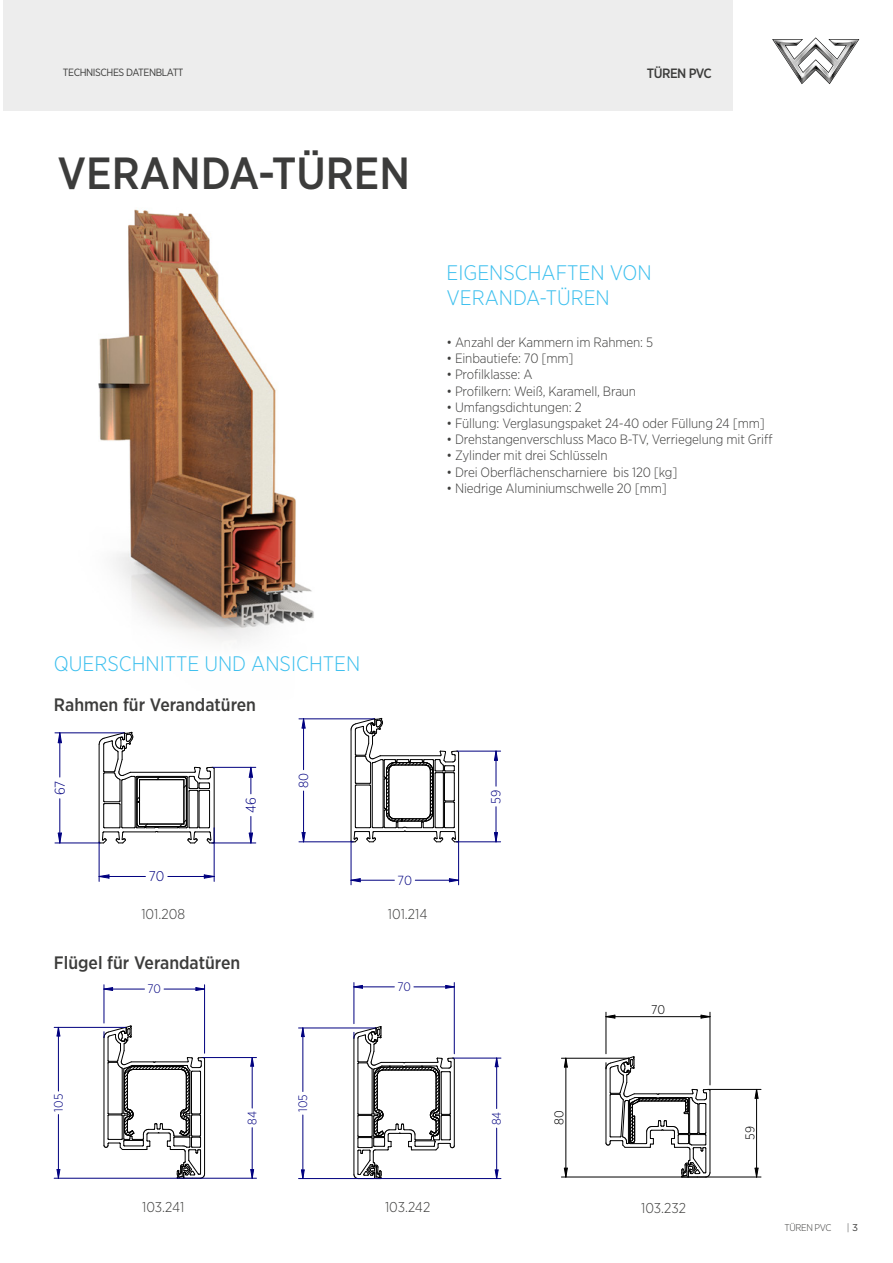
<style>
.page{position:relative;width:893px;height:1263px;background:#fff}
.page>*{position:absolute;margin:0;border:0;box-sizing:border-box;transform-origin:0 0}
.t1{font:500 45px "Gotham Narrow";color:#3c3c3b}
.t2{font:300 21px/25.2px "Gotham Narrow";color:#3bbfee}
.t3{font:500 18px "Gotham Narrow";color:#3c3c3b}
.t4{font:300 14.25px "Gotham Narrow";color:#3c3c3b}
.t5{font:300 14.1px "Gotham Narrow";color:#000080}
.t6{font:300 13.5px "Gotham Narrow";letter-spacing:-.01em;color:#3c3c3b}
.t7{font:500 13.5px "Gotham Narrow";letter-spacing:-.04em;color:#3c3c3b}
.t8{font:300 13.2px "Gotham Narrow";color:#000080}
.t9{font:300 12.75px "Gotham Narrow";color:#000}
.t10{font:300 12.3px "Gotham Narrow";letter-spacing:-.005em;color:#000080}
.t11{font:10.5px "Gotham Narrow";letter-spacing:-.04em;color:#3c3c3b}
.t12{font:300 9.75px "Gotham Narrow";letter-spacing:-.035em;color:#3c3c3b}
.t13{font:300 9.75px "Gotham";color:#3c3c3b}
.s1{font-weight:400}
</style>
<div class="page">
<div style="left:0;top:0;width:733px;height:111px;background:#ededed"></div>
<svg style="left:772px;top:37px;width:87px;height:47px"></svg>
<img style="left:98px;top:209px;width:216px;height:433px">
<hr style="left:0;top:0;width:2px;height:1263px;background:#fff">
<svg style="left:99px;top:732px;width:116px;height:112px"></svg>
<hr style="left:55px;top:732px;width:69px;height:1px;background:#000080">
<hr style="left:55px;top:843px;width:45px;height:1px;background:#000080">
<svg style="left:58px;top:732px;width:4px;height:11px"></svg>
<svg style="left:58px;top:832px;width:4px;height:11px"></svg>
<hr style="left:60px;top:733px;width:1px;height:44px;background:#000080">
<hr style="left:60px;top:799px;width:1px;height:44px;background:#000080">
<hr style="left:99px;top:842px;width:1px;height:39px;background:#000080">
<hr style="left:214px;top:828px;width:1px;height:53px;background:#000080">
<svg style="left:99px;top:874px;width:11px;height:5px"></svg>
<svg style="left:204px;top:874px;width:11px;height:5px"></svg>
<hr style="left:99px;top:876px;width:46px;height:1px;background:#000080">
<hr style="left:168px;top:876px;width:46px;height:1px;background:#000080">
<hr style="left:213px;top:767px;width:43px;height:1px;background:#000080">
<hr style="left:212px;top:843px;width:44px;height:1px;background:#000080">
<svg style="left:249px;top:767px;width:4px;height:27px"></svg>
<svg style="left:249px;top:816px;width:4px;height:27px"></svg>
<hr style="left:54px;top:1027px;width:72px;height:1px;background:#000080">
<hr style="left:54px;top:1178px;width:138px;height:1px;background:#000080">
<svg style="left:57px;top:1027px;width:3px;height:10px"></svg>
<svg style="left:57px;top:1169px;width:3px;height:9px"></svg>
<hr style="left:58px;top:1027px;width:1px;height:64px;background:#000080">
<hr style="left:58px;top:1114px;width:1px;height:64px;background:#000080">
<svg style="left:104px;top:1025px;width:101px;height:154px"></svg>
<hr style="left:104px;top:985px;width:1px;height:38px;background:#000080">
<hr style="left:204px;top:985px;width:1px;height:68px;background:#000080">
<svg style="left:104px;top:987px;width:9px;height:4px"></svg>
<svg style="left:195px;top:987px;width:10px;height:4px"></svg>
<hr style="left:104px;top:989px;width:40px;height:1px;background:#000080">
<hr style="left:164px;top:989px;width:41px;height:1px;background:#000080">
<hr style="left:203px;top:1057px;width:53px;height:1px;background:#000080">
<hr style="left:192px;top:1178px;width:64px;height:1px;background:#000080">
<svg style="left:250px;top:1057px;width:4px;height:10px"></svg>
<svg style="left:250px;top:1169px;width:4px;height:9px"></svg>
<hr style="left:252px;top:1057px;width:1px;height:51px;background:#000080">
<hr style="left:252px;top:1128px;width:1px;height:50px;background:#000080">
<svg style="left:350px;top:718px;width:109px;height:124px"></svg>
<hr style="left:299px;top:719px;width:75px;height:1px;background:#000080">
<hr style="left:299px;top:841px;width:54px;height:1px;background:#000080">
<svg style="left:302px;top:718px;width:4px;height:11px"></svg>
<svg style="left:302px;top:832px;width:4px;height:10px"></svg>
<hr style="left:303px;top:719px;width:1px;height:51px;background:#000080">
<hr style="left:303px;top:791px;width:1px;height:51px;background:#000080">
<hr style="left:351px;top:841px;width:1px;height:44px;background:#000080">
<hr style="left:458px;top:841px;width:1px;height:44px;background:#000080">
<svg style="left:351px;top:878px;width:10px;height:4px"></svg>
<svg style="left:449px;top:878px;width:10px;height:4px"></svg>
<hr style="left:351px;top:880px;width:43px;height:1px;background:#000080">
<hr style="left:415px;top:880px;width:44px;height:1px;background:#000080">
<hr style="left:457px;top:751px;width:44px;height:1px;background:#000080">
<hr style="left:456px;top:841px;width:45px;height:1px;background:#000080">
<svg style="left:494px;top:751px;width:4px;height:10px"></svg>
<svg style="left:494px;top:832px;width:4px;height:10px"></svg>
<hr style="left:496px;top:751px;width:1px;height:35px;background:#000080">
<hr style="left:496px;top:807px;width:1px;height:35px;background:#000080">
<svg style="left:354px;top:1026px;width:101px;height:152px"></svg>
<hr style="left:354px;top:982px;width:1px;height:42px;background:#000080">
<hr style="left:454px;top:982px;width:1px;height:72px;background:#000080">
<svg style="left:353px;top:985px;width:10px;height:4px"></svg>
<svg style="left:445px;top:985px;width:10px;height:4px"></svg>
<hr style="left:354px;top:986px;width:40px;height:1px;background:#000080">
<hr style="left:414px;top:986px;width:40px;height:1px;background:#000080">
<hr style="left:299px;top:1028px;width:77px;height:1px;background:#000080">
<hr style="left:299px;top:1178px;width:67px;height:1px;background:#000080">
<svg style="left:301px;top:1027px;width:4px;height:10px"></svg>
<svg style="left:301px;top:1169px;width:4px;height:10px"></svg>
<hr style="left:303px;top:1028px;width:1px;height:63px;background:#000080">
<hr style="left:303px;top:1115px;width:1px;height:63px;background:#000080">
<hr style="left:366px;top:1178px;width:135px;height:1px;background:#000080">
<hr style="left:453px;top:1058px;width:48px;height:1px;background:#000080">
<svg style="left:495px;top:1169px;width:3px;height:10px"></svg>
<svg style="left:495px;top:1058px;width:3px;height:9px"></svg>
<hr style="left:496px;top:1128px;width:1px;height:50px;background:#000080">
<hr style="left:496px;top:1058px;width:1px;height:50px;background:#000080">
<hr style="left:697px;top:1177px;width:64px;height:1px;background:#000">
<hr style="left:709px;top:1089px;width:52px;height:1px;background:#000">
<svg style="left:755px;top:1168px;width:3px;height:9px"></svg>
<svg style="left:755px;top:1089px;width:3px;height:10px"></svg>
<hr style="left:756px;top:1089px;width:1px;height:88px;background:#000">
<svg style="left:606px;top:1056px;width:105px;height:122px"></svg>
<hr style="left:606px;top:1012px;width:1px;height:42px;background:#000">
<hr style="left:710px;top:1012px;width:1px;height:73px;background:#000">
<svg style="left:605px;top:1015px;width:11px;height:3px"></svg>
<svg style="left:701px;top:1015px;width:9px;height:3px"></svg>
<hr style="left:606px;top:1016px;width:104px;height:1px;background:#000">
<hr style="left:561px;top:1058px;width:67px;height:1px;background:#000">
<hr style="left:561px;top:1177px;width:136px;height:1px;background:#000">
<svg style="left:564px;top:1058px;width:4px;height:10px"></svg>
<svg style="left:564px;top:1168px;width:4px;height:9px"></svg>
<hr style="left:566px;top:1058px;width:1px;height:119px;background:#000">
<p class="t11" style="left:63px;top:66px;width:122px">TECHNISCHES DATENBLATT</p>
<p class="t7" style="left:647px;top:64px;width:66px">TÜREN PVC</p>
<h1 class="t1" style="left:57px;top:145px;width:354px">VERANDA-TÜREN</h1>
<h2 class="t2" style="left:446px;top:260px;width:207px">EIGENSCHAFTEN VON<br>VERANDA-TÜREN</h2>
<p class="t6" style="left:446px;top:334px;width:208px">• Anzahl der Kammern im Rahmen: 5</p>
<p class="t6" style="left:446px;top:350px;width:129px">• Einbautiefe: 70 [mm]</p>
<p class="t6" style="left:446px;top:366px;width:87px">• Profilklasse: A</p>
<p class="t6" style="left:446px;top:382px;width:191px">• Profilkern: Weiß, Karamell, Braun</p>
<p class="t6" style="left:446px;top:399px;width:137px">• Umfangsdichtungen: 2</p>
<p class="t6" style="left:446px;top:415px;width:320px">• Füllung: Verglasungspaket 24-40 oder Füllung 24 [mm]</p>
<p class="t6" style="left:446px;top:431px;width:328px">• Drehstangenverschluss Maco B-TV, Verriegelung mit Griff</p>
<p class="t6" style="left:446px;top:447px;width:163px">• Zylinder mit drei Schlüsseln</p>
<p class="t6" style="left:446px;top:463px;width:232px">• Drei Oberflächenscharniere bis 120 [kg]</p>
<p class="t6" style="left:446px;top:480px;width:222px">• Niedrige Aluminiumschwelle 20 [mm]</p>
<h2 class="t2" style="left:54px;top:650px;width:308px">QUERSCHNITTE UND ANSICHTEN</h2>
<h3 class="t3" style="left:54px;top:693px;width:204px">Rahmen für Verandatüren</h3>
<p class="t5" style="left:51px;top:795px;width:16px;rotate:-90deg">67</p>
<p class="t5" style="left:149px;top:868px;width:17px">70</p>
<p class="t4" style="left:141px;top:905px;width:45px">101.208</p>
<p class="t5" style="left:242px;top:813px;width:17px;rotate:-90deg">46</p>
<h3 class="t3" style="left:54px;top:951px;width:188px">Flügel für Verandatüren</h3>
<p class="t10" style="left:148px;top:981px;width:15px">70</p>
<p class="t8" style="left:295px;top:788px;width:17px;rotate:-90deg">80</p>
<p class="t8" style="left:398px;top:872px;width:16px">70</p>
<p class="t4" style="left:388px;top:905px;width:41px">101.214</p>
<p class="t10" style="left:397px;top:979px;width:15px">70</p>
<p class="t10" style="left:51px;top:1111px;width:19px;rotate:-90deg">105</p>
<p class="t4" style="left:142px;top:1199px;width:44px">103.241</p>
<p class="t10" style="left:245px;top:1124px;width:15px;rotate:-90deg">84</p>
<p class="t10" style="left:295px;top:1112px;width:19px;rotate:-90deg">105</p>
<p class="t4" style="left:385px;top:1199px;width:47px">103.242</p>
<p class="t8" style="left:488px;top:803px;width:16px;rotate:-90deg">59</p>
<p class="t10" style="left:489px;top:1125px;width:15px;rotate:-90deg">84</p>
<p class="t9" style="left:551px;top:1125px;width:16px;rotate:-90deg">80</p>
<p class="t9" style="left:651px;top:1002px;width:16px">70</p>
<p class="t4" style="left:641px;top:1199px;width:46px">103.232</p>
<p class="t9" style="left:742px;top:1140px;width:15px;rotate:-90deg">59</p>
<p class="t12" style="left:784px;top:1222px;width:48px">TÜREN PVC</p>
<p class="t13" style="left:847px;top:1221px;width:13px">| <span class="s1">3</span></p>
</div>
